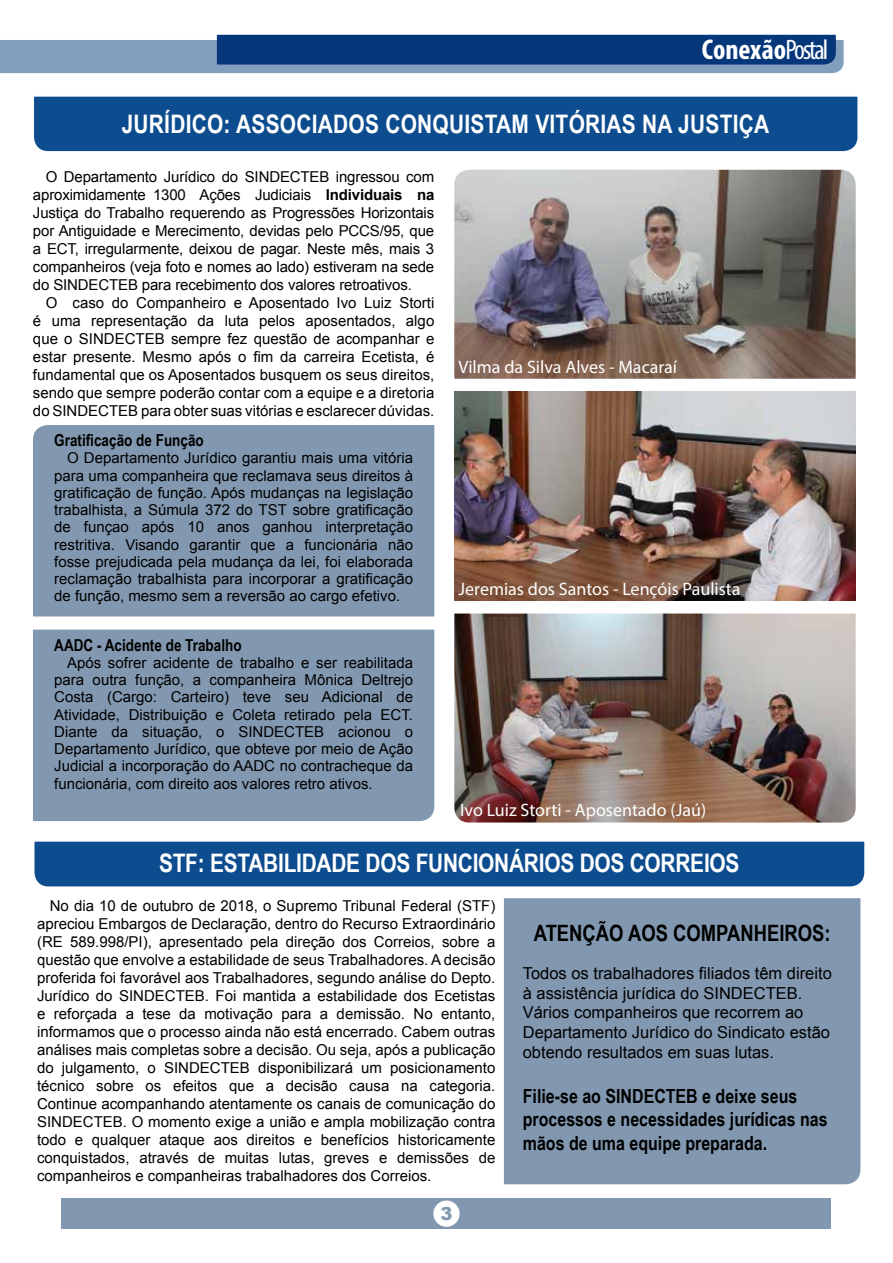
<style>
.page{position:relative;width:893px;height:1263px;background:#fff}
.page>*{position:absolute;margin:0;border:0;box-sizing:border-box;transform-origin:0 0}
.t1{font:700 condensed 28.65px "Myriad Pro";color:#fff}
.t2{font:700 25.5px "Arial Narrow";letter-spacing:.01em;color:#fff}
.t3{font:700 25.5px "Arial Narrow";letter-spacing:-.01em;color:#fff}
.t4{font:700 22.5px "Arial Narrow";color:#000}
.t5{font:700 19.5px/23.4px "Arial Narrow";color:#000}
.t6{font:18px "Myriad Pro";color:#fff}
.t7{font:900 18px "Arial";color:#8298b0}
.t8{font:16.5px/19.8px "Arial";color:#000}
.t9{font:700 16.5px "Arial Narrow";color:#000}
.t10{font:15px/18px "Arial";color:#000;text-align:justify}
.s1{font-weight:400;font-size:28.35px}
.s2{font-weight:700}
</style>
<div class="page">
<svg style="left:0;top:35px;width:844px;height:38px;background:#3f6798"></svg>
<div style="left:61px;top:1198px;width:770px;height:31px;background:#8298b0"></div>
<div style="left:433px;top:1200px;width:27px;height:27px;background:#fff;border-radius:50%"></div>
<div style="left:34px;top:841px;width:831px;height:46px;background:#0d4d8f"></div>
<div style="left:34px;top:96px;width:824px;height:56px;background:#0d4d8f"></div>
<img style="left:454px;top:170px;width:402px;height:209px">
<img style="left:454px;top:392px;width:402px;height:209px">
<div style="left:504px;top:898px;width:356px;height:286px;background:#8298b0"></div>
<img style="left:454px;top:613px;width:402px;height:209px">
<div style="left:33px;top:425px;width:401px;height:191px;background:#8298b0"></div>
<div style="left:33px;top:630px;width:401px;height:191px;background:#8298b0"></div>
<h1 class="t1" style="left:702px;top:31px;width:128px">Conexão<span class="s1">Postal</span></h1>
<h2 class="t2" style="left:122px;top:105px;width:649px">JURÍDICO: ASSOCIADOS CONQUISTAM VITÓRIAS NA JUSTIÇA</h2>
<p class="t10" style="left:33px;top:168px;width:403px;text-indent:13px">O Departamento Jurídico do SINDECTEB ingressou com aproximidamente 1300 Ações Judiciais <span class="s2">Individuais na </span>Justiça do Trabalho requerendo as Progressões Horizontais por Antiguidade e Merecimento, devidas pelo PCCS/95, que a ECT, irregularmente, deixou de pagar. Neste mês, mais 3 companheiros (veja foto e nomes ao lado) estiveram na sede do SINDECTEB para recebimento dos valores retroativos.</p>
<p class="t10" style="left:33px;top:294px;width:403px;text-indent:13px">O caso do Companheiro e Aposentado Ivo Luiz Storti é uma representação da luta pelos aposentados, algo que o SINDECTEB sempre fez questão de acompanhar e estar presente. Mesmo após o fim da carreira Ecetista, é fundamental que os Aposentados busquem os seus direitos, sendo que sempre poderão contar com a equipe e a diretoria do SINDECTEB para obter suas vitórias e esclarecer dúvidas.</p>
<p class="t9" style="left:54px;top:428px;width:151px">Gratificação de Função</p>
<p class="t10" style="left:54px;top:449px;width:360px;line-height:17.2px;text-indent:13px">O Departamento Jurídico garantiu mais uma vitória para uma companheira que reclamava seus direitos à gratificação de função. Após mudanças na legislação trabalhista, a Súmula 372 do TST sobre gratificação de funçao após 10 anos ganhou interpretação restritiva. Visando garantir que a funcionária não fosse prejudicada pela mudança da lei, foi elaborada reclamação trabalhista para incorporar a gratificação de função, mesmo sem a reversão ao cargo efetivo.</p>
<p class="t9" style="left:54px;top:632px;width:189px">AADC - Acidente de Trabalho</p>
<p class="t10" style="left:54px;top:654px;width:360px;line-height:17.2px;text-indent:13px">Após sofrer acidente de trabalho e ser reabilitada para outra função, a companheira Mônica Deltrejo Costa (Cargo: Carteiro) teve seu Adicional de Atividade, Distribuição e Coleta retirado pela ECT.<br>Diante da situação, o SINDECTEB acionou o Departamento Jurídico, que obteve por meio de Ação Judicial a incorporação do AADC no contracheque da funcionária, com direito aos valores retro ativos.</p>
<p class="t6" style="left:459px;top:356px;width:220px">Vilma da Silva Alves - Macaraí</p>
<p class="t6" style="left:459px;top:578px;width:283px">Jeremias dos Santos - Lençóis Paulista</p>
<p class="t6" style="left:460px;top:799px;width:248px">Ivo Luiz Storti - Aposentado (Jaú)</p>
<h2 class="t3" style="left:159px;top:844px;width:582px">STF: ESTABILIDADE DOS FUNCIONÁRIOS DOS CORREIOS</h2>
<p class="t10" style="left:37px;top:896px;width:460px;text-indent:13px">No dia 10 de outubro de 2018, o Supremo Tribunal Federal (STF) apreciou Embargos de Declaração, dentro do Recurso Extraordinário (RE 589.998/PI), apresentado pela direção dos Correios, sobre a questão que envolve a estabilidade de seus Trabalhadores. A decisão proferida foi favorável aos Trabalhadores, segundo análise do Depto.<br>Jurídico do SINDECTEB. Foi mantida a estabilidade dos Ecetistas e reforçada a tese da motivação para a demissão. No entanto, informamos que o processo ainda não está encerrado. Cabem outras análises mais completas sobre a decisão. Ou seja, após a publicação do julgamento, o SINDECTEB disponibilizará um posicionamento técnico sobre os efeitos que a decisão causa na categoria.<br>Continue acompanhando atentamente os canais de comunicação do SINDECTEB. O momento exige a união e ampla mobilização contra todo e qualquer ataque aos direitos e benefícios historicamente conquistados, através de muitas lutas, greves e demissões de companheiros e companheiras trabalhadores dos Correios.</p>
<p class="t7" style="left:440px;top:1200px;width:14px">3</p>
<h3 class="t4" style="left:534px;top:916px;width:298px">ATENÇÃO AOS COMPANHEIROS:</h3>
<p class="t8" style="left:523px;top:963px;width:311px">Todos os trabalhadores filiados têm direito à assistência jurídica do SINDECTEB.<br>Vários companheiros que recorrem ao Departamento Jurídico do Sindicato estão obtendo resultados em suas lutas.</p>
<h3 class="t5" style="left:523px;top:1083px;width:306px">Filie-se ao SINDECTEB e deixe seus processos e necessidades jurídicas nas mãos de uma equipe preparada.</h3>
</div>
